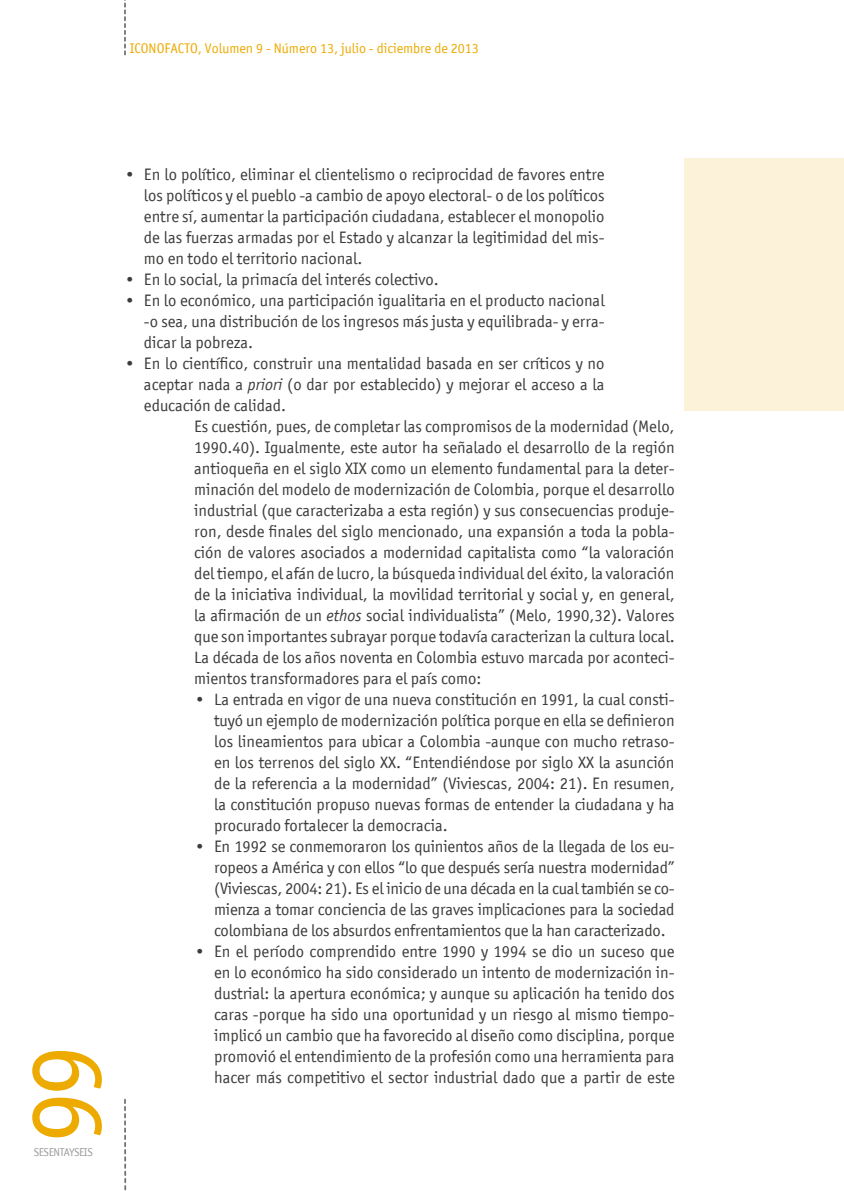
<style>
.page{position:relative;width:844px;height:1191px;background:#fff}
.page>*{position:absolute;margin:0;border:0;box-sizing:border-box;transform-origin:0 0}
.t1{font:103.77px "Officina San ITC";color:#edaa00}
.t2{font:16.62px/21px "Officina San ITC";color:#3c3c3b;text-align:justify}
.t3{font:14px "Officina San ITC";color:#edaa00}
.t4{font:11.38px "Officina San ITC";color:#9d9d9c}
.s1{font-style:italic}
</style>
<div class="page">
<div style="left:684px;top:159px;width:159px;height:252px;background:#fcf2d9"></div>
<svg style="left:124px;top:0;width:2px;height:55px"></svg>
<svg style="left:124px;top:1099px;width:2px;height:92px"></svg>
<p class="t3" style="left:130px;top:40px;width:350px">ICONOFACTO, Volumen 9 - Número 13, julio - diciembre de 2013</p>
<h1 class="t1" style="left:129px;top:1044px;width:100px;rotate:90deg">66</h1>
<p class="t4" style="left:34px;top:1145px;width:6px">sesentayseis</p>
<p class="t2" style="left:144px;top:163px;width:462px;text-indent:-20px">• En lo político, eliminar el clientelismo o reciprocidad de favores entre los políticos y el pueblo -a cambio de apoyo electoral- o de los políticos entre sí, aumentar la participación ciudadana, establecer el monopolio de las fuerzas armadas por el Estado y alcanzar la legitimidad del mis&shy;mo en todo el territorio nacional.</p>
<p class="t2" style="left:124px;top:268px;width:316px">• En lo social, la primacía del interés colectivo.</p>
<p class="t2" style="left:144px;top:289px;width:462px;text-indent:-20px">• En lo económico, una participación igualitaria en el producto nacional -o sea, una distribución de los ingresos más justa y equilibrada- y erra&shy;dicar la pobreza.</p>
<p class="t2" style="left:144px;top:352px;width:462px;text-indent:-20px">• En lo científico, construir una mentalidad basada en ser críticos y no aceptar nada a <span class="s1">priori</span> (o dar por establecido) y mejorar el acceso a la educación de calidad.</p>
<p class="t2" style="left:194px;top:415px;width:482px">Es cuestión, pues, de completar las compromisos de la modernidad (Melo, 1990.40). Igualmente, este autor ha señalado el desarrollo de la región antioqueña en el siglo XIX como un elemento fundamental para la deter&shy;minación del modelo de modernización de Colombia, porque el desarrollo industrial (que caracterizaba a esta región) y sus consecuencias produje&shy;ron, desde finales del siglo mencionado, una expansión a toda la pobla&shy;ción de valores asociados a modernidad capitalista como “la valoración del tiempo, el afán de lucro, la búsqueda individual del éxito, la valoración de la iniciativa individual, la movilidad territorial y social y, en general, la afirmación de un <span class="s1">ethos</span> social individualista” (Melo, 1990,32). Valores que son importantes subrayar porque todavía caracterizan la cultura local.<br>La década de los años noventa en Colombia estuvo marcada por aconteci&shy;mientos transformadores para el país como:</p>
<p class="t2" style="left:214px;top:688px;width:462px;text-indent:-20px">• La entrada en vigor de una nueva constitución en 1991, la cual consti&shy;tuyó un ejemplo de modernización política porque en ella se definieron los lineamientos para ubicar a Colombia -aunque con mucho retraso&shy;en los terrenos del siglo XX. “Entendiéndose por siglo XX la asunción de la referencia a la modernidad” (Viviescas, 2004: 21). En resumen, la constitución propuso nuevas formas de entender la ciudadana y ha procurado fortalecer la democracia.</p>
<p class="t2" style="left:214px;top:835px;width:462px;text-indent:-20px">• En 1992 se conmemoraron los quinientos años de la llegada de los eu&shy;ropeos a América y con ellos “lo que después sería nuestra modernidad” (Viviescas, 2004: 21). Es el inicio de una década en la cual también se co&shy;mienza a tomar conciencia de las graves implicaciones para la sociedad colombiana de los absurdos enfrentamientos que la han caracterizado.</p>
<p class="t2" style="left:214px;top:940px;width:462px;text-indent:-20px">• En el período comprendido entre 1990 y 1994 se dio un suceso que en lo económico ha sido considerado un intento de modernización in&shy;dustrial: la apertura económica; y aunque su aplicación ha tenido dos caras -porque ha sido una oportunidad y un riesgo al mismo tiempo&shy;implicó un cambio que ha favorecido al diseño como disciplina, porque promovió el entendimiento de la profesión como una herramienta para hacer más competitivo el sector industrial dado que a partir de este</p>
</div>
